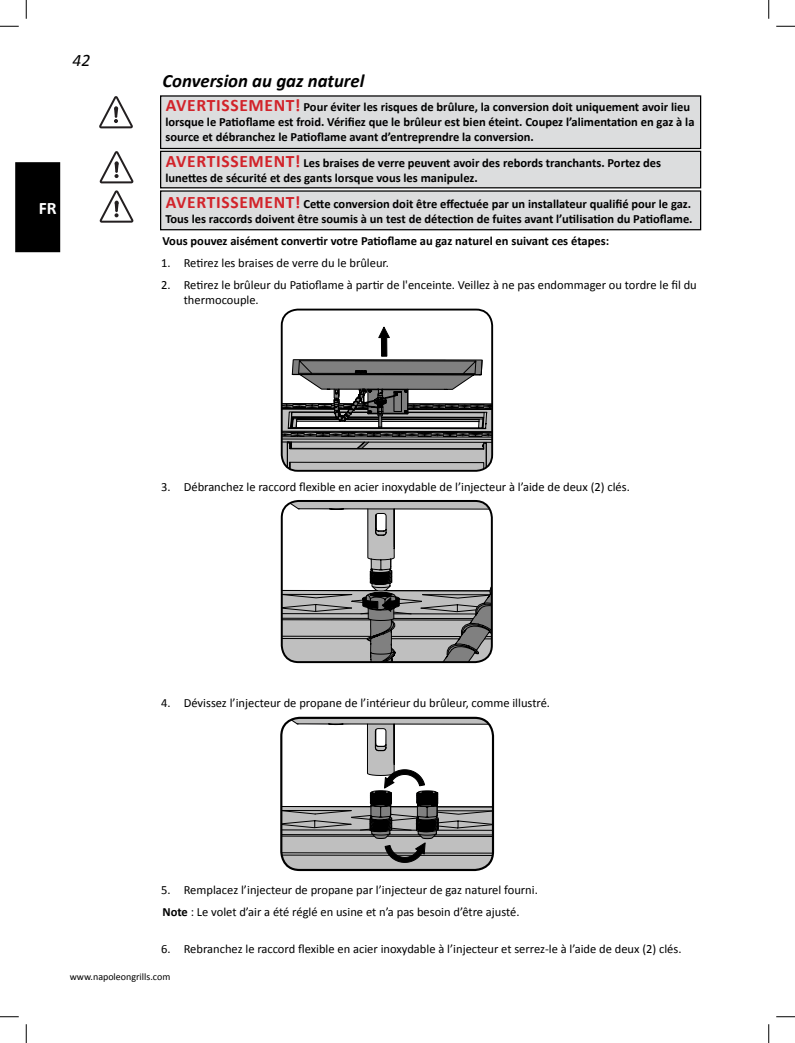
<style>
.page{position:relative;width:795px;height:1043px;background:#fff}
.page>*{position:absolute;margin:0;border:0;box-sizing:border-box;transform-origin:0 0}
.t1{font:italic 700 18.75px "Calibri";color:#000}
.t2{font:italic 17.5px "Calibri";color:#000}
.t3{font:700 17.5px "Calibri";color:#fff}
.t4{font:700 12.5px/15px "Calibri";color:#000}
.t5{font:12.5px/15px "Calibri";color:#000}
.t6{font:10px "Calibri";color:#000}
.s1{font-size:17.5px;color:#d2232a}
.s2{font-weight:700}
</style>
<div class="page">
<div style="left:16px;top:163px;width:44px;height:88px;background:#000"></div>
<div style="left:15px;top:162px;width:45px;height:90px;border:1px solid #000"></div>
<div style="left:161px;top:191px;width:540px;height:39px;background:#dcddde"></div>
<div style="left:160px;top:190px;width:541px;height:40px;border:1px solid #000"></div>
<div style="left:161px;top:151px;width:540px;height:37px;background:#dcddde"></div>
<div style="left:160px;top:151px;width:541px;height:37px;border:1px solid #000"></div>
<div style="left:161px;top:96px;width:540px;height:52px;background:#dcddde"></div>
<div style="left:160px;top:95px;width:541px;height:54px;border:1px solid #000"></div>
<svg style="left:99px;top:96px;width:34px;height:32px"></svg>
<svg style="left:100px;top:151px;width:34px;height:32px"></svg>
<svg style="left:100px;top:190px;width:34px;height:33px"></svg>
<svg style="left:284px;top:326px;width:208px;height:145px"></svg>
<div style="left:281px;top:308px;width:212px;height:164px;border:2px solid #000;border-radius:16px"></div>
<svg style="left:282px;top:501px;width:210px;height:161px"></svg>
<div style="left:281px;top:500px;width:212px;height:163px;border:2px solid #000;border-radius:17px"></div>
<svg style="left:283px;top:719px;width:210px;height:151px"></svg>
<div style="left:280px;top:716px;width:214px;height:155px;border:2px solid #000;border-radius:18px"></div>
<svg style="left:0;top:25px;width:19px;height:2px"></svg>
<svg style="left:776px;top:25px;width:19px;height:2px"></svg>
<svg style="left:0;top:1016px;width:19px;height:1px"></svg>
<svg style="left:776px;top:1016px;width:19px;height:1px"></svg>
<svg style="left:25px;top:0;width:2px;height:19px"></svg>
<svg style="left:25px;top:1024px;width:2px;height:18px"></svg>
<svg style="left:768px;top:0;width:2px;height:19px"></svg>
<svg style="left:768px;top:1024px;width:2px;height:18px"></svg>
<h2 class="t2" style="left:72px;top:48px;width:19px">42</h2>
<h2 class="t3" style="left:39px;top:197px;width:19px">FR</h2>
<h1 class="t1" style="left:162px;top:69px;width:203px">Conversion au gaz naturel</h1>
<p class="t4" style="left:165px;top:99px;width:531px"><span class="s1">AVERTISSEMENT!</span> Pour éviter les risques de brûlure, la conversion doit uniquement avoir lieu lorsque le Patioflame est froid. Vérifiez que le brûleur est bien éteint. Coupez l’alimentation en gaz à la source et débranchez le Patioflame avant d’entreprendre la conversion.</p>
<p class="t4" style="left:165px;top:155px;width:497px"><span class="s1">AVERTISSEMENT!</span> Les braises de verre peuvent avoir des rebords tranchants. Portez des lunettes de sécurité et des gants lorsque vous les manipulez.</p>
<p class="t4" style="left:165px;top:197px;width:529px"><span class="s1">AVERTISSEMENT!</span> Cette conversion doit être effectuée par un installateur qualifié pour le gaz.<br>Tous les raccords doivent être soumis à un test de détection de fuites avant l’utilisation du Patioflame.</p>
<p class="t4" style="left:163px;top:233px;width:448px">Vous pouvez aisément convertir votre Patioflame au gaz naturel en suivant ces étapes:</p>
<p class="t5" style="left:161px;top:255px;width:229px">1. Retirez les braises de verre du le brûleur.</p>
<p class="t5" style="left:184px;top:277px;width:515px;text-indent:-22px">2. Retirez le brûleur du Patioflame à partir de l'enceinte. Veillez à ne pas endommager ou tordre le fil du thermocouple.</p>
<p class="t5" style="left:161px;top:479px;width:470px">3. Débranchez le raccord flexible en acier inoxydable de l’injecteur à l’aide de deux (2) clés.</p>
<p class="t5" style="left:161px;top:696px;width:390px">4. Dévissez l’injecteur de propane de l’intérieur du brûleur, comme illustré.</p>
<p class="t5" style="left:161px;top:879px;width:378px;line-height:21.8px">5. Remplacez l’injecteur de propane par l’injecteur de gaz naturel fourni.<br><span class="s2">Note</span> : Le volet d’air a été réglé en usine et n’a pas besoin d’être ajusté.</p>
<p class="t5" style="left:161px;top:941px;width:522px">6. Rebranchez le raccord flexible en acier inoxydable à l’injecteur et serrez-le à l’aide de deux (2) clés.</p>
<p class="t6" style="left:70px;top:970px;width:102px">www.napoleongrills.com</p>
</div>
